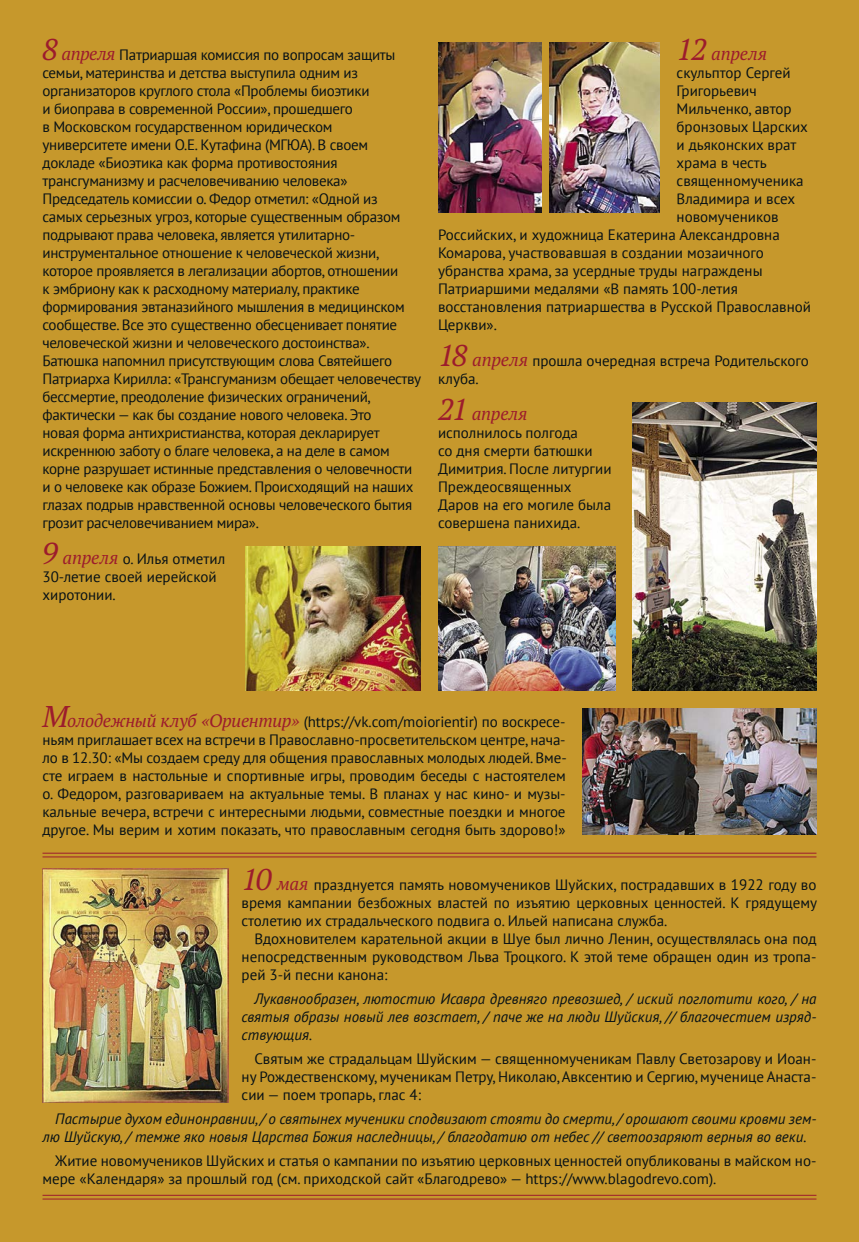
<style>
.page{position:relative;width:859px;height:1242px;background:#c6982c}
.page>*{position:absolute;margin:0;border:0;box-sizing:border-box;transform-origin:0 0}
.t1{font:italic 18px "PT Serif Pro";letter-spacing:-.01em;color:#9c1c2c}
.t2{font:15px/18px "PT Sans";letter-spacing:-.02em;color:#061016;text-align:justify}
.t3{font:15px/18px "PT Sans";color:#061016}
.t4{font:italic 15px/18px "PT Sans";color:#061016;text-align:justify}
.s1{font-family:"PT Serif Pro";font-style:italic;font-size:30px;color:#9c1c2c}
.s2{font-family:"PT Serif Pro";font-style:italic;font-size:18px;color:#9c1c2c}
.s3{font-size:30px}
</style>
<div class="page">
<img style="left:43px;top:868px;width:186px;height:234px">
<hr style="left:43px;top:1195px;width:773px;height:1px;background:#9c1c2c">
<hr style="left:43px;top:1198px;width:773px;height:1px;background:#9c1c2c">
<hr style="left:43px;top:853px;width:773px;height:1px;background:#9c1c2c">
<hr style="left:43px;top:856px;width:773px;height:1px;background:#9c1c2c">
<img style="left:438px;top:43px;width:104px;height:170px">
<img style="left:549px;top:43px;width:110px;height:170px">
<img style="left:438px;top:547px;width:178px;height:144px">
<img style="left:245px;top:547px;width:176px;height:144px">
<img style="left:633px;top:403px;width:183px;height:287px">
<img style="left:583px;top:709px;width:233px;height:126px">
<p class="t2" style="left:43px;top:45px;width:380px;text-align:left"><span class="s1">8</span> <span class="s2">апреля</span> Патриаршая комиссия по вопросам защиты семьи, материнства и детства выступила одним из организаторов круглого стола «Проблемы биоэтики<br>и биоправа в современной России», прошедшего<br>в Московском государственном юридическом<br>университете имени О.Е. Кутафина (МГЮА). В своем докладе «Биоэтика как форма противостояния трансгуманизму и расчеловечиванию человека» Председатель комиссии о. Федор отметил: «Одной из самых серьезных угроз, которые существенным образом подрывают права человека, является утилитарно&shy;инструментальное отношение к человеческой жизни, которое проявляется в легализации абортов, отношении<br>к эмбриону как к расходному материалу, практике формирования эвтаназийного мышления в медицинском сообществе. Все это существенно обесценивает понятие человеческой жизни и человеческого достоинства».<br>Батюшка напомнил присутствующим слова Святейшего Патриарха Кирилла: «Трансгуманизм обещает человечеству бессмертие, преодоление физических ограничений, фактически — как бы создание нового человека. Это<br>новая форма антихристианства, которая декларирует искреннюю заботу о благе человека, а на деле в самом корне разрушает истинные представления о человечности и о человеке как образе Божием. Происходящий на наших глазах подрыв нравственной основы человеческого бытия грозит расчеловечиванием мира».</p>
<p class="t1" style="left:677px;top:41px;width:92px"><span class="s3">12</span> апреля</p>
<p class="t3" style="left:677px;top:63px;width:116px">скульптор Сергей</p>
<p class="t3" style="left:677px;top:81px;width:82px">Григорьевич</p>
<p class="t3" style="left:677px;top:99px;width:117px">Мильченко, автор</p>
<p class="t3" style="left:677px;top:117px;width:133px">бронзовых Царских</p>
<p class="t3" style="left:677px;top:135px;width:121px">и дьяконских врат</p>
<p class="t3" style="left:677px;top:153px;width:92px">храма в честь</p>
<p class="t3" style="left:677px;top:171px;width:129px">священномученика</p>
<p class="t3" style="left:677px;top:189px;width:120px">Владимира и всех</p>
<p class="t3" style="left:677px;top:207px;width:104px">новомучеников</p>
<p class="t3" style="left:438px;top:225px;width:343px">Российских, и художница Екатерина Александровна</p>
<p class="t3" style="left:438px;top:243px;width:327px">Комарова, участвовавшая в создании мозаичного</p>
<p class="t3" style="left:438px;top:261px;width:326px">убранства храма, за усердные труды награждены</p>
<p class="t3" style="left:438px;top:279px;width:301px">Патриаршими медалями «В память 100-летия</p>
<p class="t3" style="left:438px;top:297px;width:375px">восстановления патриаршества в Русской Православной</p>
<p class="t2" style="left:438px;top:315px;width:60px">Церкви».</p>
<p class="t3" style="left:438px;top:351px;width:372px"><span class="s1">18</span> <span class="s2">апреля</span> прошла очередная встреча Родительского клуба.</p>
<p class="t1" style="left:438px;top:401px;width:91px"><span class="s3">21</span> апреля</p>
<p class="t3" style="left:438px;top:423px;width:175px">исполнилось полгода<br>со дня смерти батюшки<br>Димитрия. После литургии<br>Преждеосвященных<br>Даров на его могиле была совершена панихида.</p>
<p class="t3" style="left:43px;top:549px;width:184px"><span class="s1">9</span> <span class="s2">апреля</span> о. Илья отметил<br>30-летие своей иерейской хиротонии.</p>
<p class="t2" style="left:43px;top:713px;width:526px"><span class="s1">М</span><span class="s2">олодежный клуб «Ориентир»</span> (https://vk.com/moiorientir) по воскресе&shy;ньям приглашает всех на встречи в Православно-просветительском центре, нача&shy;ло в 12.30: «Мы создаем среду для общения православных молодых людей. Вме&shy;сте играем в настольные и спортивные игры, проводим беседы с настоятелем о. Федором, разговариваем на актуальные темы. В планах у нас кино- и музы&shy;кальные вечера, встречи с интересными людьми, совместные поездки и многое другое. Мы верим и хотим показать, что православным сегодня быть здорово!»</p>
<p class="t2" style="left:242px;top:875px;width:577px"><span class="s1">10</span> <span class="s2">мая</span> празднуется память новомучеников Шуйских, пострадавших в 1922 году во время кампании безбожных властей по изъятию церковных ценностей. К грядущему столетию их страдальческого подвига о. Ильей написана служба.</p>
<p class="t2" style="left:242px;top:929px;width:576px;text-indent:13px">Вдохновителем карательной акции в Шуе был лично Ленин, осуществлялась она под непосредственным руководством Льва Троцкого. К этой теме обращен один из тропа&shy;рей 3-й песни канона:</p>
<p class="t4" style="left:242px;top:989px;width:576px;text-indent:13px">Лукавнообразен, лютостию Исавра древняго превозшед, / иский поглотити кого, / на святыя образы новый лев возстает, / паче же на люди Шуйския, // благочестием изряд&shy;ствующия.</p>
<p class="t2" style="left:242px;top:1049px;width:576px;text-indent:13px">Святым же страдальцам Шуйским — священномученикам Павлу Светозарову и Иоан&shy;ну Рождественскому, мученикам Петру, Николаю, Авксентию и Сергию, мученице Анаста&shy;сии — поем тропарь, глас 4:</p>
<p class="t4" style="left:43px;top:1109px;width:775px;text-indent:13px">Пастырие духом единонравнии, / о святынех мученики сподвизают стояти до смерти, / орошают своими кровми зем&shy;лю Шуйскую, / темже яко новыя Царства Божия наследницы, / благодатию от небес // светоозаряют верныя во веки.</p>
<p class="t3" style="left:43px;top:1151px;width:775px;text-indent:13px">Житие новомучеников Шуйских и статья о кампании по изъятию церковных ценностей опубликованы в майском но&shy;мере «Календаря» за прошлый год (см. приходской сайт «Благодрево» — https://www.blagodrevo.com).</p>
</div>
